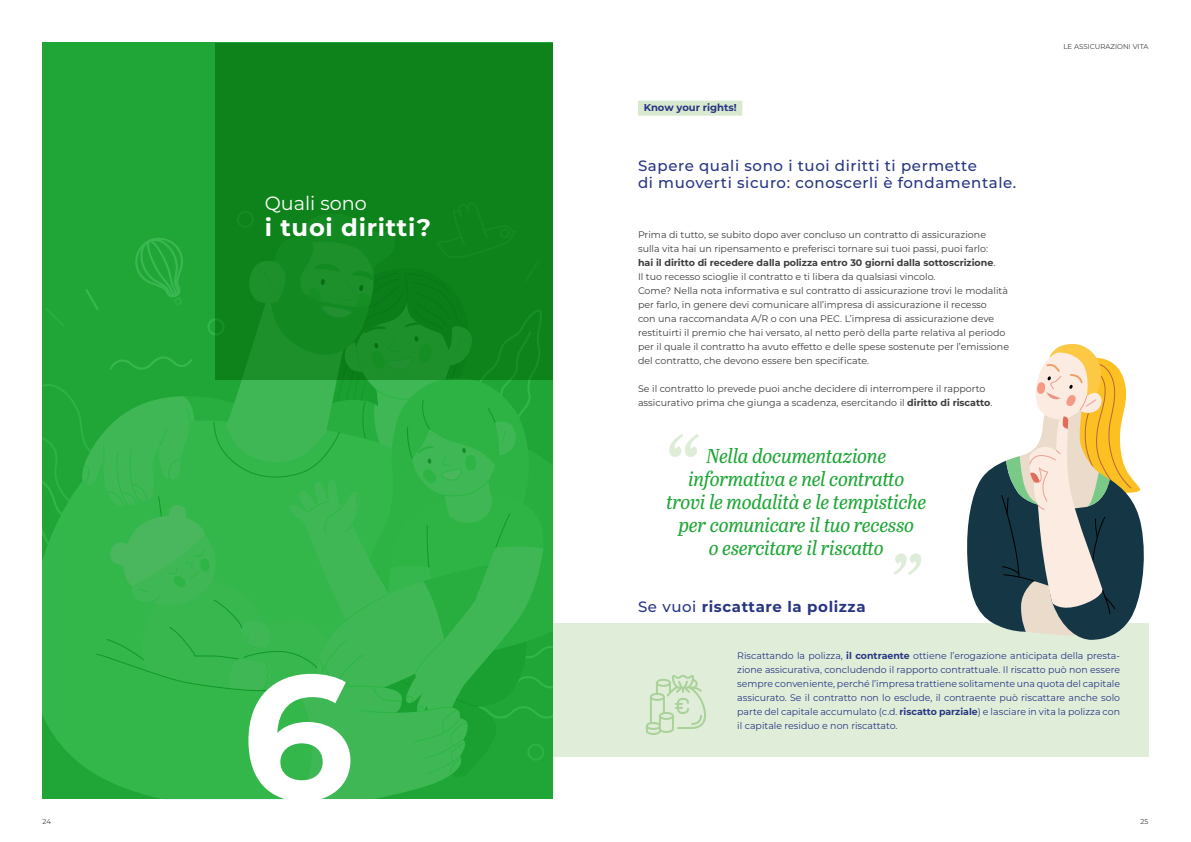
<style>
.page{position:relative;width:1191px;height:842px;background:#fff}
.page>*{position:absolute;margin:0;border:0;box-sizing:border-box;transform-origin:0 0}
.t1{font:700 176.4px "Montserrat";color:#fff}
.t2{font:700 24px "Montserrat";letter-spacing:.03em;color:#fff}
.t3{font:italic 20px "Abril Titling Nar";letter-spacing:-.005em;color:#1fa637}
.t4{font:19.2px "Montserrat";color:#fff}
.t5{font:500 15px/17px "Montserrat";letter-spacing:.04em;color:#283583}
.t6{font:700 15px "Montserrat";letter-spacing:.04em;color:#283583}
.t7{font:700 10px "Montserrat";color:#283583}
.t8{font:9.5px/14px "Montserrat";color:#3c3c3b}
.t9{font:9.5px/14px "Montserrat";color:#283583;text-align:justify}
.t10{font:7px "Montserrat";color:#3c3c3b}
.s1{font-weight:700}
.s2{font-weight:500}
</style>
<div class="page">
<div style="left:638px;top:101px;width:104px;height:15px;background:#d8e9cf"></div>
<div style="left:43px;top:43px;width:510px;height:756px;background:#1fa637"></div>
<svg style="left:43px;top:201px;width:510px;height:598px"></svg>
<div style="left:527px;top:743px;width:17px;height:18px;border:2px solid #aaadd8;border-radius:50%"></div>
<div style="left:216px;top:43px;width:337px;height:336px;background:linear-gradient(to right,#128720,#0e831c)"></div>
<svg style="left:669px;top:434px;width:30px;height:23px"></svg>
<svg style="left:893px;top:553px;width:28px;height:22px"></svg>
<div style="left:553px;top:623px;width:595px;height:134px;background:#e0eed9"></div>
<svg style="left:646px;top:674px;width:60px;height:61px"></svg>
<svg style="left:967px;top:344px;width:177px;height:296px"></svg>
<p class="t4" style="left:265px;top:190px;width:104px">Quali sono</p>
<p class="t2" style="left:265px;top:211px;width:168px">i tuoi diritti?</p>
<p class="t1" style="left:241px;top:610px;width:114px">6</p>
<p class="t7" style="left:643px;top:100px;width:94px">Know your rights!</p>
<p class="t5" style="left:638px;top:156px;width:380px">Sapere quali sono i tuoi diritti ti permette<br>di muoverti sicuro: conoscerli è fondamentale.</p>
<p class="t8" style="left:638px;top:227px;width:372px">Prima di tutto, se subito dopo aver concluso un contratto di assicurazione sulla vita hai un ripensamento e preferisci tornare sui tuoi passi, puoi farlo:<br><span class="s1">hai il diritto di recedere dalla polizza entro 30 giorni dalla sottoscrizione</span>.<br>Il tuo recesso scioglie il contratto e ti libera da qualsiasi vincolo.<br>Come? Nella nota informativa e sul contratto di assicurazione trovi le modalità per farlo, in genere devi comunicare all’impresa di assicurazione il recesso<br>con una raccomandata A/R o con una PEC. L’impresa di assicurazione deve restituirti il premio che hai versato, al netto però della parte relativa al periodo per il quale il contratto ha avuto effetto e delle spese sostenute per l’emissione del contratto, che devono essere ben specificate.</p>
<p class="t8" style="left:638px;top:381px;width:356px">Se il contratto lo prevede puoi anche decidere di interrompere il rapporto assicurativo prima che giunga a scadenza, esercitando il <span class="s1">diritto di riscatto</span>.</p>
<p class="t3" style="left:706px;top:442px;width:181px">Nella documentazione</p>
<p class="t3" style="left:688px;top:465px;width:217px">informativa e nel contratto</p>
<p class="t3" style="left:666px;top:488px;width:261px">trovi le modalità e le tempistiche</p>
<p class="t3" style="left:679px;top:511px;width:237px">per comunicare il tuo recesso</p>
<p class="t3" style="left:709px;top:534px;width:176px">o esercitare il riscatto</p>
<p class="t10" style="left:1063px;top:41px;width:86px">LE ASSICURAZIONI VITA</p>
<p class="t6" style="left:638px;top:596px;width:229px"><span class="s2">Se vuoi</span> riscattare la polizza</p>
<p class="t9" style="left:737px;top:648px;width:384px">Riscattando la polizza, <span class="s1">il contraente</span> ottiene l’erogazione anticipata della presta&shy;zione assicurativa, concludendo il rapporto contrattuale. Il riscatto può non essere sempre conveniente, perché l’impresa trattiene solitamente una quota del capitale assicurato. Se il contratto non lo esclude, il contraente può riscattare anche solo parte del capitale accumulato (c.d. <span class="s1">riscatto parziale</span>) e lasciare in vita la polizza con il capitale residuo e non riscattato.</p>
<p class="t10" style="left:43px;top:817px;width:10px">24</p>
<p class="t10" style="left:1140px;top:817px;width:9px">25</p>
</div>
